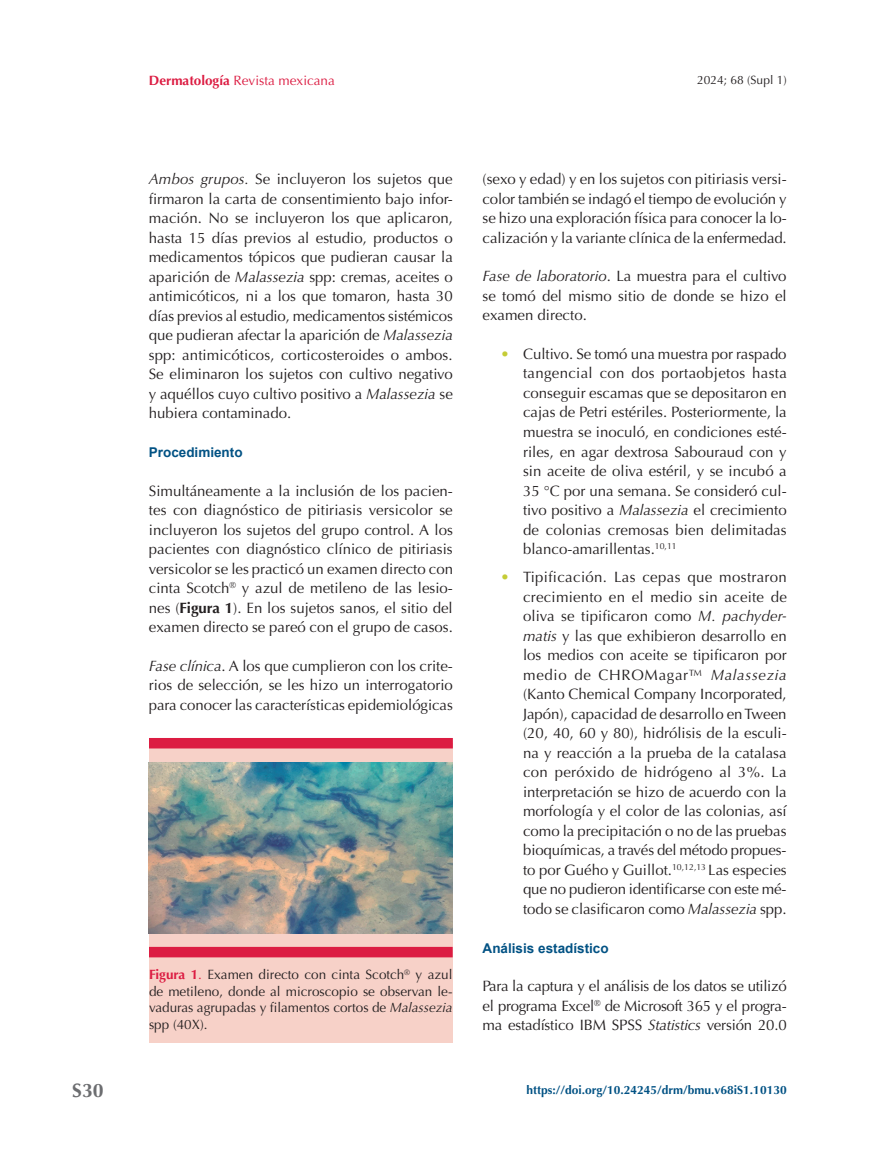
<style>
.page{position:relative;width:893px;height:1149px;background:#fff}
.page>*{position:absolute;margin:0;border:0;box-sizing:border-box;transform-origin:0 0}
.t1{font:700 19.5px "Optima";color:#6c6d70}
.t2{font:15px/19.5px "Optima";letter-spacing:-.005em;color:#231f20;text-align:justify}
.t3{font:13.5px/16.5px "Optima";color:#231f20;text-align:justify}
.t4{font:700 13.5px "Arial";color:#025284}
.t5{font:13.5px "Optima";color:#dc1c42}
.t6{font:700 12px "Optima";color:#025284}
.t7{font:12px "Optima";color:#231f20}
.s1{font-weight:700}
.s2{font-style:italic}
.s3{font-weight:700;color:#dc1c42}
.s4{color:#dc1c42}
.s5{color:#c5cc36}
</style>
<div class="page">
<div style="left:149px;top:743px;width:304px;height:299px;background:#f7d1c8"></div>
<div style="left:149px;top:946px;width:304px;height:11px;background:#dc1c42"></div>
<div style="left:149px;top:737px;width:304px;height:11px;background:#dc1c42"></div>
<img style="left:149px;top:762px;width:304px;height:171px">
<h1 class="t1" style="left:72px;top:1079px;width:33px">S30</h1>
<p class="t5" style="left:149px;top:72px;width:188px"><span class="s1">Dermatología</span> Revista mexicana</p>
<p class="t7" style="left:697px;top:72px;width:91px">2024; 68 (Supl 1)</p>
<p class="t2" style="left:149px;top:169px;width:306px"><span class="s2">Ambos grupos.</span> Se incluyeron los sujetos que firmaron la carta de consentimiento bajo infor&shy;mación. No se incluyeron los que aplicaron, hasta 15 días previos al estudio, productos o medicamentos tópicos que pudieran causar la aparición de <span class="s2">Malassezia</span> spp: cremas, aceites o antimicóticos, ni a los que tomaron, hasta 30 días previos al estudio, medicamentos sistémicos que pudieran afectar la aparición de <span class="s2">Malassezia </span>spp: antimicóticos, corticosteroides o ambos.<br>Se eliminaron los sujetos con cultivo negativo y aquéllos cuyo cultivo positivo a <span class="s2">Malassezia</span> se hubiera contaminado.</p>
<p class="t4" style="left:149px;top:443px;width:95px">Procedimiento</p>
<p class="t2" style="left:149px;top:481px;width:306px">Simultáneamente a la inclusión de los pacien&shy;tes con diagnóstico de pitiriasis versicolor se incluyeron los sujetos del grupo control. A los pacientes con diagnóstico clínico de pitiriasis versicolor se les practicó un examen directo con cinta Scotch<sup>®</sup> y azul de metileno de las lesio&shy;nes (<span class="s1">Figura 1</span>). En los sujetos sanos, el sitio del examen directo se pareó con el grupo de casos.</p>
<p class="t2" style="left:149px;top:656px;width:306px"><span class="s2">Fase clínica</span>. A los que cumplieron con los crite&shy;rios de selección, se les hizo un interrogatorio para conocer las características epidemiológicas</p>
<p class="t3" style="left:149px;top:966px;width:305px"><span class="s3">Figura 1</span><span class="s4">.</span> Examen directo con cinta Scotch<sup>®</sup> y azul de metileno, donde al microscopio se observan le&shy;vaduras agrupadas y filamentos cortos de <span class="s2">Malassezia </span>spp (40X).</p>
<p class="t2" style="left:483px;top:169px;width:306px">(sexo y edad) y en los sujetos con pitiriasis versi&shy;color también se indagó el tiempo de evolución y se hizo una exploración física para conocer la lo&shy;calización y la variante clínica de la enfermedad.</p>
<p class="t2" style="left:483px;top:266px;width:306px"><span class="s2">Fase de laboratorio</span>. La muestra para el cultivo se tomó del mismo sitio de donde se hizo el examen directo.</p>
<p class="t2" style="left:523px;top:344px;width:265px;text-indent:-22px"><span class="s5">•</span> Cultivo. Se tomó una muestra por raspado tangencial con dos portaobjetos hasta conseguir escamas que se depositaron en cajas de Petri estériles. Posteriormente, la muestra se inoculó, en condiciones esté&shy;riles, en agar dextrosa Sabouraud con y sin aceite de oliva estéril, y se incubó a 35 °C por una semana. Se consideró cul&shy;tivo positivo a <span class="s2">Malassezia</span> el crecimiento de colonias cremosas bien delimitadas blanco-amarillentas.<sup>10,11</sup></p>
<p class="t2" style="left:523px;top:567px;width:265px;text-indent:-22px"><span class="s5">•</span> Tipificación. Las cepas que mostraron crecimiento en el medio sin aceite de oliva se tipificaron como <span class="s2">M. pachyder&shy;matis</span> y las que exhibieron desarrollo en los medios con aceite se tipificaron por medio de CHROMagar™ <span class="s2">Malassezia </span>(Kanto Chemical Company Incorporated, Japón), capacidad de desarrollo en Tween (20, 40, 60 y 80), hidrólisis de la esculi&shy;na y reacción a la prueba de la catalasa con peróxido de hidrógeno al 3%. La interpretación se hizo de acuerdo con la morfología y el color de las colonias, así como la precipitación o no de las pruebas bioquímicas, a través del método propues&shy;to por Guého y Guillot.<sup>10,12,13</sup> Las especies que no pudieron identificarse con este mé&shy;todo se clasificaron como <span class="s2">Malassezia</span> spp.</p>
<p class="t4" style="left:483px;top:938px;width:128px">Análisis estadístico</p>
<p class="t2" style="left:483px;top:976px;width:306px">Para la captura y el análisis de los datos se utilizó el programa Excel<sup>®</sup> de Microsoft 365 y el progra&shy;ma estadístico IBM SPSS <span class="s2">Statistics</span> versión 20.0</p>
<p class="t6" style="left:526px;top:1082px;width:262px">https://doi.org/10.24245/drm/bmu.v68iS1.10130</p>
</div>
